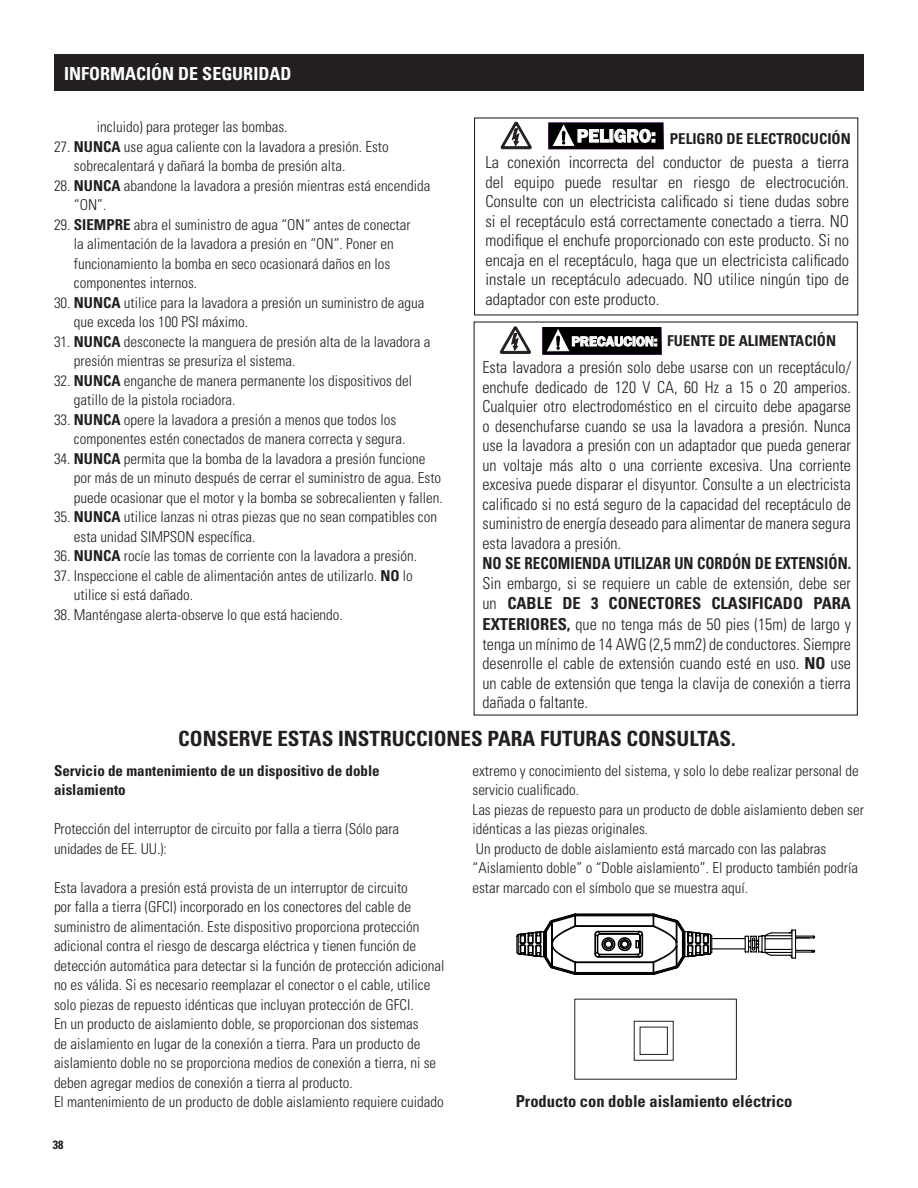
<style>
.page{position:relative;width:918px;height:1188px;background:#fff}
.page>*{position:absolute;margin:0;border:0;box-sizing:border-box;transform-origin:0 0}
.t1{font:700 condensed 21px "Univers LT Std";color:#231f20}
.t2{font:700 condensed 18px "Univers LT Std";color:#fff}
.t3{font:300 condensed 16.5px/19.5px "Univers LT Std";color:#231f20;text-align:justify}
.t4{font:700 condensed 16.5px "Univers LT Std";color:#231f20}
.t5{font:300 condensed 15px/19.5px "Univers LT Std";color:#231f20}
.Saftey_Heading{font:700 condensed 15px/19.5px "Univers LT Std";color:#231f20}
.t6{font:700 condensed 12px "Univers LT Std";color:#231f20}
.s1{font-weight:700}
.s2{font-family:"Franklin Gothic";font-weight:600;font-stretch:normal;font-size:19.05px;color:#fff}
.s3{font-family:"Franklin Gothic";font-weight:600;font-stretch:normal;font-size:13.95px;color:#fff}
</style>
<div class="page">
<div style="left:54px;top:54px;width:810px;height:34px;background:#231f20"></div>
<div style="left:54px;top:57px;width:810px;height:34px;background:#231f20"></div>
<div style="left:474px;top:117px;width:384px;height:198px;border:1px solid #231f20"></div>
<svg style="left:501px;top:122px;width:30px;height:27px"></svg>
<div style="left:549px;top:123px;width:114px;height:26px;background:#000"></div>
<div style="left:549px;top:123px;width:114px;height:26px;border:1px solid #000"></div>
<svg style="left:553px;top:124px;width:21px;height:22px"></svg>
<svg style="left:500px;top:327px;width:31px;height:27px"></svg>
<div style="left:543px;top:328px;width:118px;height:26px;background:#000"></div>
<div style="left:543px;top:327px;width:118px;height:27px;border:1px solid #000"></div>
<svg style="left:547px;top:329px;width:22px;height:22px"></svg>
<svg style="left:633px;top:1020px;width:41px;height:41px"></svg>
<div style="left:574px;top:999px;width:163px;height:81px;border:1px solid #231f20"></div>
<svg style="left:516px;top:913px;width:300px;height:62px"></svg>
<p class="t2" style="left:64px;top:59px;width:229px">INFORMACIÓN DE SEGURIDAD</p>
<p class="t2" style="left:64px;top:62px;width:229px">INFORMACIÓN DE SEGURIDAD</p>
<p class="t5" style="left:97px;top:117px;width:192px">incluido) para proteger las bombas.</p>
<p class="t5" style="left:74px;top:136px;width:316px;text-indent:-20px">27. <span class="s1">NUNCA</span> use agua caliente con la lavadora a presión. Esto sobrecalentará y dañará la bomba de presión alta.</p>
<p class="t5" style="left:74px;top:175px;width:358px;text-indent:-20px">28. <span class="s1">NUNCA</span> abandone la lavadora a presión mientras está encendida “ON”.</p>
<p class="t5" style="left:74px;top:214px;width:338px;text-indent:-20px">29. <span class="s1">SIEMPRE</span> abra el suministro de agua “ON” antes de conectar la alimentación de la lavadora a presión en “ON”. Poner en funcionamiento la bomba en seco ocasionará daños en los componentes internos.</p>
<p class="t5" style="left:74px;top:292px;width:352px;text-indent:-20px">30. <span class="s1">NUNCA</span> utilice para la lavadora a presión un suministro de agua que exceda los 100 PSI máximo.</p>
<p class="t5" style="left:74px;top:331px;width:358px;text-indent:-20px">31. <span class="s1">NUNCA</span> desconecte la manguera de presión alta de la lavadora a presión mientras se presuriza el sistema.</p>
<p class="t5" style="left:74px;top:370px;width:340px;text-indent:-20px">32. <span class="s1">NUNCA</span> enganche de manera permanente los dispositivos del gatillo de la pistola rociadora.</p>
<p class="t5" style="left:74px;top:409px;width:333px;text-indent:-20px">33. <span class="s1">NUNCA</span> opere la lavadora a presión a menos que todos los componentes estén conectados de manera correcta y segura.</p>
<p class="t5" style="left:74px;top:448px;width:370px;text-indent:-20px">34. <span class="s1">NUNCA</span> permita que la bomba de la lavadora a presión funcione por más de un minuto después de cerrar el suministro de agua. Esto puede ocasionar que el motor y la bomba se sobrecalienten y fallen.</p>
<p class="t5" style="left:74px;top:507px;width:365px;text-indent:-20px">35. <span class="s1">NUNCA</span> utilice lanzas ni otras piezas que no sean compatibles con esta unidad SIMPSON específica.</p>
<p class="t5" style="left:54px;top:546px;width:365px">36. <span class="s1">NUNCA</span> rocíe las tomas de corriente con la lavadora a presión.</p>
<p class="t5" style="left:74px;top:565px;width:340px;text-indent:-20px">37. Inspeccione el cable de alimentación antes de utilizarlo. <span class="s1">NO</span> lo utilice si está dañado.</p>
<p class="t5" style="left:54px;top:604px;width:290px">38. Manténgase alerta-observe lo que está haciendo.</p>
<p class="Saftey_Heading" style="left:577px;top:128px;width:275px"><span class="s2">PELIGRO:</span> PELIGRO DE ELECTROCUCIÓN</p>
<p class="t3" style="left:485px;top:153px;width:365px">La conexión incorrecta del conductor de puesta a tierra del equipo puede resultar en riesgo de electrocución.<br>Consulte con un electricista calificado si tiene dudas sobre si el receptáculo está correctamente conectado a tierra. NO modifique el enchufe proporcionado con este producto. Si no encaja en el receptáculo, haga que un electricista calificado instale un receptáculo adecuado. NO utilice ningún tipo de adaptador con este producto.</p>
<p class="Saftey_Heading" style="left:571px;top:330px;width:266px"><span class="s3">PRECAUCION:</span> FUENTE DE ALIMENTACIÓN</p>
<p class="t3" style="left:482px;top:358px;width:370px">Esta lavadora a presión solo debe usarse con un receptáculo/ enchufe dedicado de 120 V CA, 60 Hz a 15 o 20 amperios.<br>Cualquier otro electrodoméstico en el circuito debe apagarse o desenchufarse cuando se usa la lavadora a presión. Nunca use la lavadora a presión con un adaptador que pueda generar un voltaje más alto o una corriente excesiva. Una corriente excesiva puede disparar el disyuntor. Consulte a un electricista calificado si no está seguro de la capacidad del receptáculo de suministro de energía deseado para alimentar de manera segura esta lavadora a presión.</p>
<p class="t3" style="left:482px;top:554px;width:370px"><span class="s1">NO SE RECOMIENDA UTILIZAR UN CORDÓN DE EXTENSIÓN.<br></span>Sin embargo, si se requiere un cable de extensión, debe ser un <span class="s1">CABLE DE 3 CONECTORES CLASIFICADO PARA EXTERIORES,</span> que no tenga más de 50 pies (15m) de largo y tenga un mínimo de 14 AWG (2,5 mm2) de conductores. Siempre desenrolle el cable de extensión cuando esté en uso. <span class="s1">NO</span> use un cable de extensión que tenga la clavija de conexión a tierra dañada o faltante.</p>
<p class="t1" style="left:178px;top:726px;width:559px">CONSERVE ESTAS INSTRUCCIONES PARA FUTURAS CONSULTAS.</p>
<p class="Saftey_Heading" style="left:54px;top:760px;width:327px">Servicio de mantenimiento de un dispositivo de doble aislamiento</p>
<p class="t5" style="left:54px;top:819px;width:347px">Protección del interruptor de circuito por falla a tierra (Sólo para unidades de EE. UU.):</p>
<p class="t5" style="left:54px;top:877px;width:392px">Esta lavadora a presión está provista de un interruptor de circuito<br>por falla a tierra (GFCI) incorporado en los conectores del cable de suministro de alimentación. Este dispositivo proporciona protección adicional contra el riesgo de descarga eléctrica y tienen función de detección automática para detectar si la función de protección adicional no es válida. Si es necesario reemplazar el conector o el cable, utilice solo piezas de repuesto idénticas que incluyan protección de GFCI.</p>
<p class="t5" style="left:54px;top:1014px;width:384px">En un producto de aislamiento doble, se proporcionan dos sistemas<br>de aislamiento en lugar de la conexión a tierra. Para un producto de aislamiento doble no se proporciona medios de conexión a tierra, ni se deben agregar medios de conexión a tierra al producto.</p>
<p class="t5" style="left:54px;top:1092px;width:391px">El mantenimiento de un producto de doble aislamiento requiere cuidado</p>
<p class="t5" style="left:472px;top:760px;width:388px">extremo y conocimiento del sistema, y solo lo debe realizar personal de servicio cualificado.</p>
<p class="t5" style="left:472px;top:799px;width:393px">Las piezas de repuesto para un producto de doble aislamiento deben ser idénticas a las piezas originales.</p>
<p class="t5" style="left:472px;top:838px;width:387px">Un producto de doble aislamiento está marcado con las palabras “Aislamiento doble” o “Doble aislamiento”. El producto también podría estar marcado con el símbolo que se muestra aquí.</p>
<p class="t4" style="left:516px;top:1091px;width:278px">Producto con doble aislamiento eléctrico</p>
<p class="t6" style="left:53px;top:1138px;width:12px">38</p>
</div>
